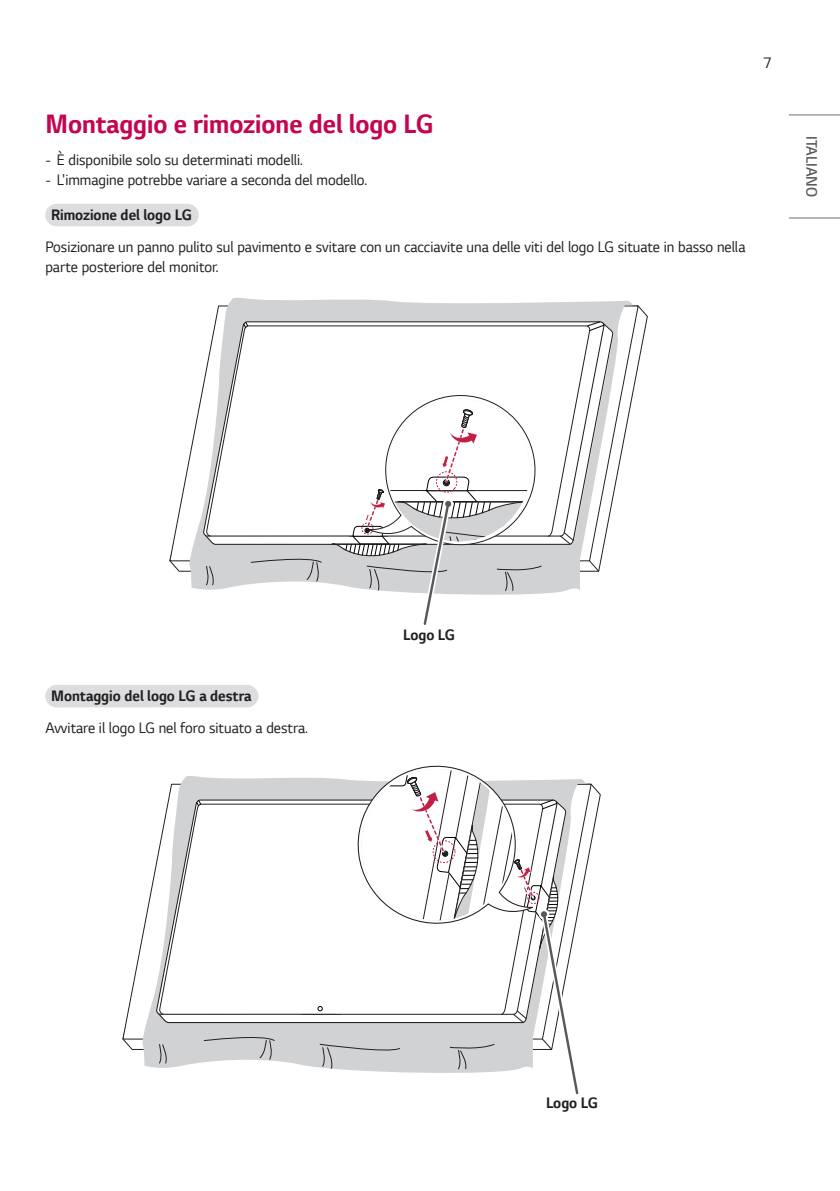
<style>
.page{position:relative;width:840px;height:1191px;background:#fff}
.page>*{position:absolute;margin:0;border:0;box-sizing:border-box;transform-origin:0 0}
.Title2{font:700 28px "LG Smart";color:#c30552;scale:.95 1}
.Body{font:16px/20px "LG Smart";color:#231f20;scale:.95 1}
.Gray_Title{font:700 16px "LG Smart";color:#231f20;scale:.95 1}
.t1{font:300 16px "LG Smart";color:#57585a;scale:.95 1}
</style>
<div class="page">
<hr style="left:788px;top:217px;width:51px;height:1px;background:#6c6d70">
<hr style="left:788px;top:114px;width:51px;height:1px;background:#6c6d70">
<div style="left:56px;top:204px;width:130px;height:22px;background:#dcdddf"></div>
<svg style="left:186px;top:204px;width:1px;height:22px"></svg>
<div style="left:56px;top:685px;width:190px;height:22px;background:#dcdddf"></div>
<svg style="left:246px;top:685px;width:1px;height:22px"></svg>
<svg style="left:188px;top:297px;width:444px;height:297px"></svg>
<svg style="left:205px;top:565px;width:10px;height:21px"></svg>
<svg style="left:250px;top:559px;width:72px;height:23px;background:#c5c6c8"></svg>
<svg style="left:204px;top:545px;width:409px;height:14px;background:#d6d6d8"></svg>
<svg style="left:204px;top:322px;width:409px;height:223px"></svg>
<svg style="left:202px;top:321px;width:402px;height:216px"></svg>
<svg style="left:206px;top:325px;width:384px;height:212px"></svg>
<svg style="left:586px;top:321px;width:18px;height:10px"></svg>
<svg style="left:243px;top:321px;width:5px;height:8px"></svg>
<svg style="left:559px;top:532px;width:14px;height:13px"></svg>
<svg style="left:331px;top:385px;width:214px;height:240px"></svg>
<svg style="left:444px;top:500px;width:7px;height:7px"></svg>
<svg style="left:141px;top:776px;width:444px;height:292px;fill:#d5d6d8"></svg>
<svg style="left:158px;top:1043px;width:10px;height:21px"></svg>
<svg style="left:203px;top:1033px;width:72px;height:27px;background:#c7c7c9"></svg>
<svg style="left:159px;top:803px;width:158px;height:212px"></svg>
<svg style="left:196px;top:800px;width:5px;height:6px"></svg>
<svg style="left:317px;top:765px;width:262px;height:330px"></svg>
<div style="left:540px;top:911px;width:7px;height:6px;background:#57585a;border-radius:50%"></div>
<p class="Title2" style="left:45px;top:105px;width:410px">Montaggio e rimozione del logo LG</p>
<p class="Body" style="left:45px;top:149px;width:272px">- È disponibile solo su determinati modelli.</p>
<p class="Body" style="left:45px;top:169px;width:340px">- L'immagine potrebbe variare a seconda del modello.</p>
<p class="Gray_Title" style="left:51px;top:204px;width:150px">Rimozione del logo LG</p>
<p class="Body" style="left:45px;top:236px;width:738px">Posizionare un panno pulito sul pavimento e svitare con un cacciavite una delle viti del logo LG situate in basso nella parte posteriore del monitor.</p>
<p class="Body" style="left:762px;top:52px;width:11px">7</p>
<p class="t1" style="left:822px;top:136px;width:66px;rotate:90deg">ITALIANO</p>
<p class="Gray_Title" style="left:51px;top:685px;width:212px">Montaggio del logo LG a destra</p>
<p class="Body" style="left:45px;top:717px;width:277px">Avvitare il logo LG nel foro situato a destra.</p>
<p class="Gray_Title" style="left:403px;top:624px;width:56px">Logo LG</p>
<p class="Gray_Title" style="left:545px;top:1091px;width:56px">Logo LG</p>
</div>
